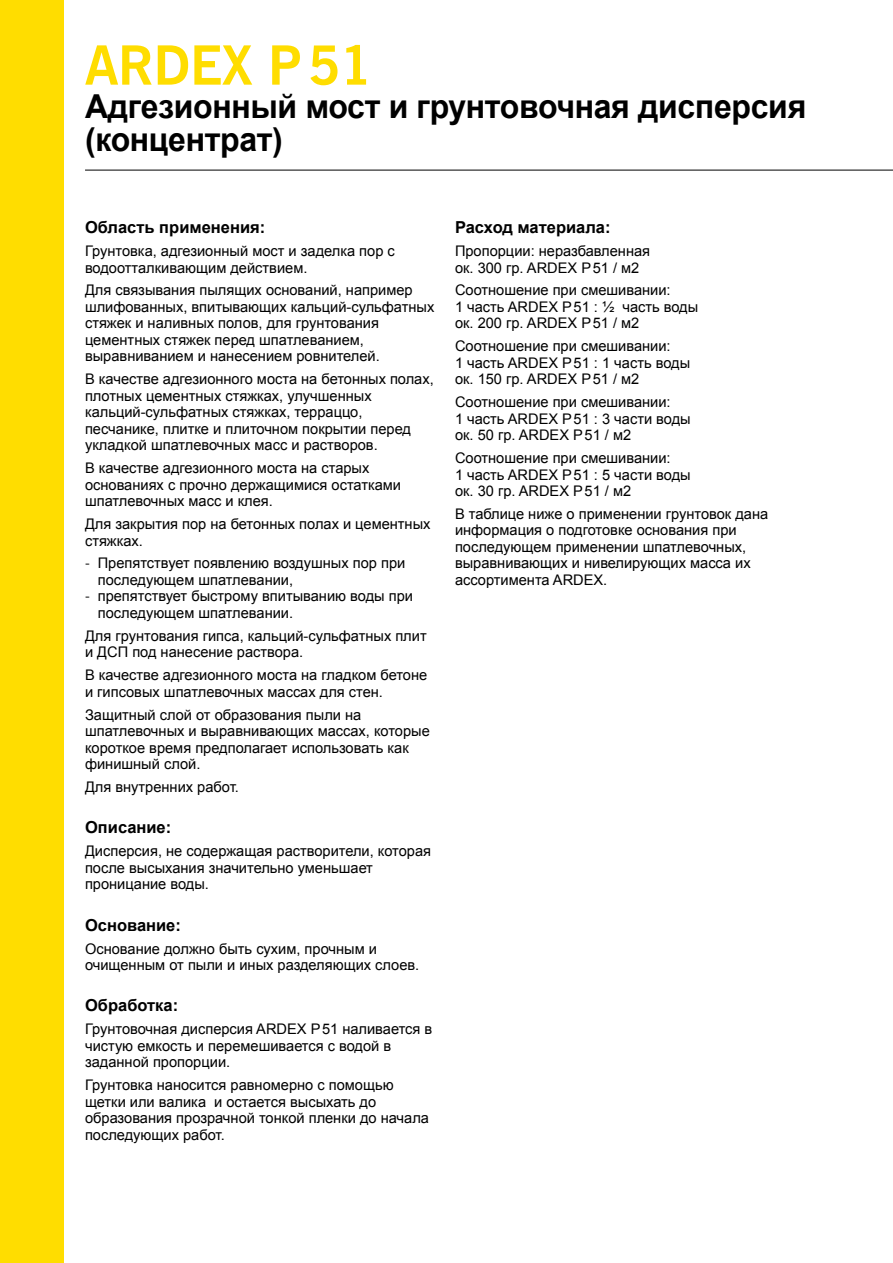
<style>
.page{position:relative;width:893px;height:1263px;background:#fff}
.page>*{position:absolute;margin:0;border:0;box-sizing:border-box;transform-origin:0 0}
.t1{font:700 54px "News Gothic BT";letter-spacing:-.01em;color:#fd0}
.t2{font:700 33px/33px "Arial";letter-spacing:-.01em;color:#000}
.t3{font:700 16.5px "Arial";color:#000}
.t4{font:14.7px/16.5px "Arial";color:#000}
.s1{font-family:"News Gothic BT"}
</style>
<div class="page">
<div style="left:0;top:0;width:64px;height:1263px;background:#fd0"></div>
<hr style="left:85px;top:170px;width:808px;height:1px;background:#000">
<h1 class="t1" style="left:85px;top:33px;width:289px">ARDEX P51</h1>
<h2 class="t2" style="left:85px;top:91px;width:723px">Адгезионный мост и грунтовочная дисперсия (концентрат)</h2>
<p class="t3" style="left:85px;top:216px;width:182px">Область применения:</p>
<p class="t4" style="left:85px;top:243px;width:311px">Грунтовка, адгезионный мост и заделка пор с водоотталкивающим действием.</p>
<p class="t4" style="left:85px;top:282px;width:351px">Для связывания пылящих оснований, например шлифованных, впитывающих кальций-сульфатных стяжек и наливных полов, для грунтования цементных стяжек перед шпатлеванием, выравниванием и нанесением ровнителей.</p>
<p class="t4" style="left:85px;top:371px;width:350px">В качестве адгезионного моста на бетонных полах, плотных цементных стяжках, улучшенных кальций-сульфатных стяжках, терраццо, песчанике, плитке и плиточном покрытии перед укладкой шпатлевочных масс и растворов.</p>
<p class="t4" style="left:85px;top:460px;width:318px">В качестве адгезионного моста на старых основаниях с прочно держащимися остатками шпатлевочных масс и клея.</p>
<p class="t4" style="left:85px;top:516px;width:347px">Для закрытия пор на бетонных полах и цементных стяжках.</p>
<p class="t4" style="left:98px;top:555px;width:309px;text-indent:-13px"><span class="s1">-</span> Препятствует появлению воздушных пор при последующем шпатлевании,</p>
<p class="t4" style="left:98px;top:588px;width:317px;text-indent:-13px"><span class="s1">-</span> препятствует быстрому впитыванию воды при последующем шпатлевании.</p>
<p class="t4" style="left:85px;top:627px;width:343px">Для грунтования гипса, кальций-сульфатных плит и ДСП под нанесение раствора.</p>
<p class="t4" style="left:85px;top:667px;width:344px">В качестве адгезионного моста на гладком бетоне и гипсовых шпатлевочных массах для стен.</p>
<p class="t4" style="left:85px;top:706px;width:346px">Защитный слой от образования пыли на шпатлевочных и выравнивающих массах, которые короткое время предполагает использовать как финишный слой.</p>
<p class="t4" style="left:85px;top:779px;width:155px">Для внутренних работ.</p>
<p class="t3" style="left:85px;top:816px;width:88px">Описание:</p>
<p class="t4" style="left:85px;top:843px;width:348px">Дисперсия, не содержащая растворители, которая после высыхания значительно уменьшает проницание воды.</p>
<p class="t3" style="left:85px;top:914px;width:97px">Основание:</p>
<p class="t4" style="left:85px;top:940px;width:336px">Основание должно быть сухим, прочным и очищенным от пыли и иных разделяющих слоев.</p>
<p class="t3" style="left:85px;top:995px;width:95px">Обработка:</p>
<p class="t4" style="left:85px;top:1021px;width:349px">Грунтовочная дисперсия ARDEX P51 наливается в чистую емкость и перемешивается с водой в заданной пропорции.</p>
<p class="t4" style="left:85px;top:1077px;width:345px">Грунтовка наносится равномерно с помощью щетки или валика и остается высыхать до образования прозрачной тонкой пленки до начала последующих работ.</p>
<p class="t3" style="left:455px;top:216px;width:157px">Расход материала:</p>
<p class="t4" style="left:455px;top:243px;width:197px">Пропорции: неразбавленная ок. 300 гр. ARDEX P51 / м2</p>
<p class="t4" style="left:455px;top:282px;width:245px">Соотношение при смешивании:<br>1 часть ARDEX P51 : ½ часть воды ок. 200 гр. ARDEX P51 / м2</p>
<p class="t4" style="left:455px;top:338px;width:237px">Соотношение при смешивании:<br>1 часть ARDEX P51 : 1 часть воды ок. 150 гр. ARDEX P51 / м2</p>
<p class="t4" style="left:455px;top:394px;width:237px">Соотношение при смешивании:<br>1 часть ARDEX P51 : 3 части воды ок. 50 гр. ARDEX P51 / м2</p>
<p class="t4" style="left:455px;top:450px;width:237px">Соотношение при смешивании:<br>1 часть ARDEX P51 : 5 части воды ок. 30 гр. ARDEX P51 / м2</p>
<p class="t4" style="left:455px;top:506px;width:315px">В таблице ниже о применении грунтовок дана информация о подготовке основания при последующем применении шпатлевочных, выравнивающих и нивелирующих масса их ассортимента ARDEX.</p>
</div>
